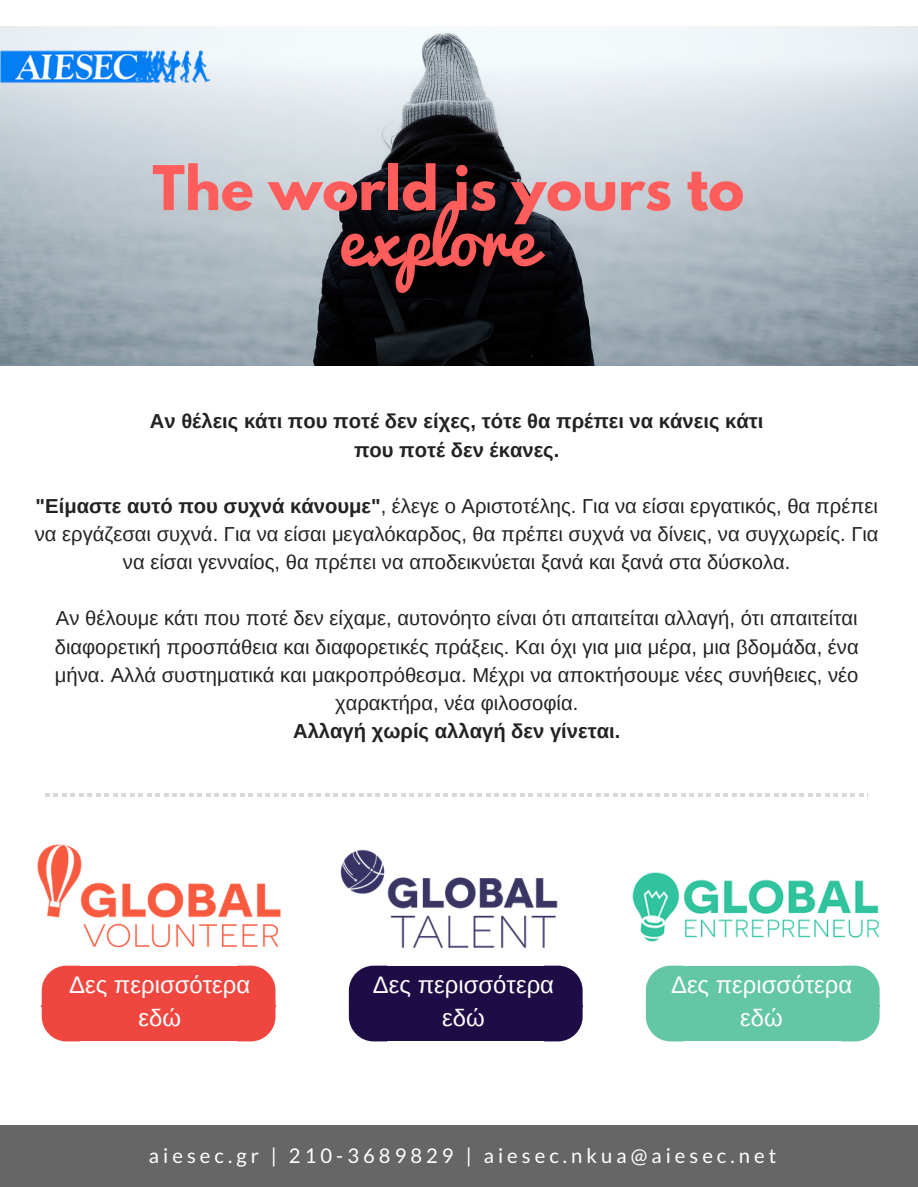
<style>
.page{position:relative;width:918px;height:1187px;background:#fff}
.page>*{position:absolute;margin:0;border:0;box-sizing:border-box;transform-origin:0 0}
.t1{font:70.05px "Pacifico";color:#ff5c5c}
.t2{font:700 54.45px "League Spartan";color:#ff5c5c}
.t3{font:23.85px/32.7px "Liberation Sans";color:#fff;text-align:center}
.t4{font:20.25px/28.2px "Liberation Sans";color:#222;text-align:center}
.t5{font:700 20.25px/28.2px "Liberation Sans";color:#222;text-align:center}
.t6{font:20.25px "Lato";letter-spacing:.2em;color:#fff}
.s1{font-family:"Arimo"}
.s2{font-family:"Arimo";font-weight:700}
.s3{font-weight:700}
</style>
<div class="page">
<img style="left:0;top:27px;width:918px;height:338px">
<div style="left:0;top:1125px;width:918px;height:61px;background:#666"></div>
<img style="left:0;top:48px;width:213px;height:36px">
<svg style="left:45px;top:793px;width:818px;height:3px"></svg>
<img style="left:632px;top:872px;width:248px;height:69px">
<img style="left:37px;top:844px;width:243px;height:102px">
<img style="left:340px;top:849px;width:218px;height:99px">
<div style="left:79px;top:965px;width:159px;height:41px;background:#ef4740"></div>
<div style="left:79px;top:1005px;width:159px;height:36px;background:#ef4740"></div>
<svg style="left:42px;top:965px;width:38px;height:76px;background:#f05851"></svg>
<svg style="left:237px;top:965px;width:39px;height:76px;background:#f05a54"></svg>
<div style="left:683px;top:965px;width:159px;height:41px;background:#63c6a4"></div>
<div style="left:683px;top:1005px;width:159px;height:36px;background:#63c6a4"></div>
<svg style="left:646px;top:965px;width:38px;height:76px;background:#71cbac"></svg>
<svg style="left:841px;top:965px;width:39px;height:76px;background:#73cbad"></svg>
<div style="left:386px;top:965px;width:159px;height:41px;background:#1e0c47"></div>
<div style="left:386px;top:1005px;width:159px;height:36px;background:#1e0c47"></div>
<svg style="left:349px;top:965px;width:38px;height:76px;background:#332358"></svg>
<svg style="left:544px;top:965px;width:39px;height:76px;background:#35255a"></svg>
<h2 class="t2" style="left:152px;top:161px;width:593px">The world is yours to</h2>
<h1 class="t1" style="left:338px;top:201px;width:199px">explore</h1>
<p class="t5" style="left:150px;top:407px;width:615px">Αν θέλεις κάτι που ποτέ δεν είχες<span class="s1">,</span> τότε θα πρέπει να κάνεις κάτι που ποτέ δεν έκανες<span class="s1">.</span></p>
<p class="t4" style="left:35px;top:491px;width:845px"><span class="s2">"</span><span class="s3">Είμαστε αυτό που συχνά κάνουμε</span><span class="s2">"</span><span class="s1">,</span> έλεγε ο Αριστοτέλης<span class="s1">.</span> Για να είσαι εργατικός<span class="s1">,</span> θα πρέπει να εργάζεσαι συχνά<span class="s1">.</span> Για να είσαι μεγαλόκαρδος<span class="s1">,</span> θα πρέπει συχνά να δίνεις<span class="s1">,</span> να συγχωρείς<span class="s1">.</span> Για να είσαι γενναίος<span class="s1">,</span> θα πρέπει να αποδεικνύεται ξανά και ξανά στα δύσκολα<span class="s1">.</span></p>
<p class="t4" style="left:55px;top:604px;width:805px">Αν θέλουμε κάτι που ποτέ δεν είχαμε<span class="s1">,</span> αυτονόητο είναι ότι απαιτείται αλλαγή<span class="s1">,</span> ότι απαιτείται διαφορετική προσπάθεια και διαφορετικές πράξεις<span class="s1">.</span> Και όχι για μια μέρα<span class="s1">,</span> μια βδομάδα<span class="s1">,</span> ένα μήνα<span class="s1">.</span> Αλλά συστηματικά και μακροπρόθεσμα<span class="s1">.</span> Μέχρι να αποκτήσουμε νέες συνήθειες<span class="s1">,</span> νέο χαρακτήρα<span class="s1">,</span> νέα φιλοσοφία<span class="s1">.<br></span><span class="s3">Αλλαγή χωρίς αλλαγή δεν γίνεται</span><span class="s2">.</span></p>
<p class="t3" style="left:69px;top:968px;width:183px">Δες περισσότερα εδώ</p>
<p class="t3" style="left:373px;top:968px;width:183px">Δες περισσότερα εδώ</p>
<p class="t3" style="left:671px;top:968px;width:183px">Δες περισσότερα εδώ</p>
<p class="t6" style="left:149px;top:1143px;width:629px">aiesec.gr | 210-3689829 | aiesec.nkua@aiesec.net</p>
</div>
